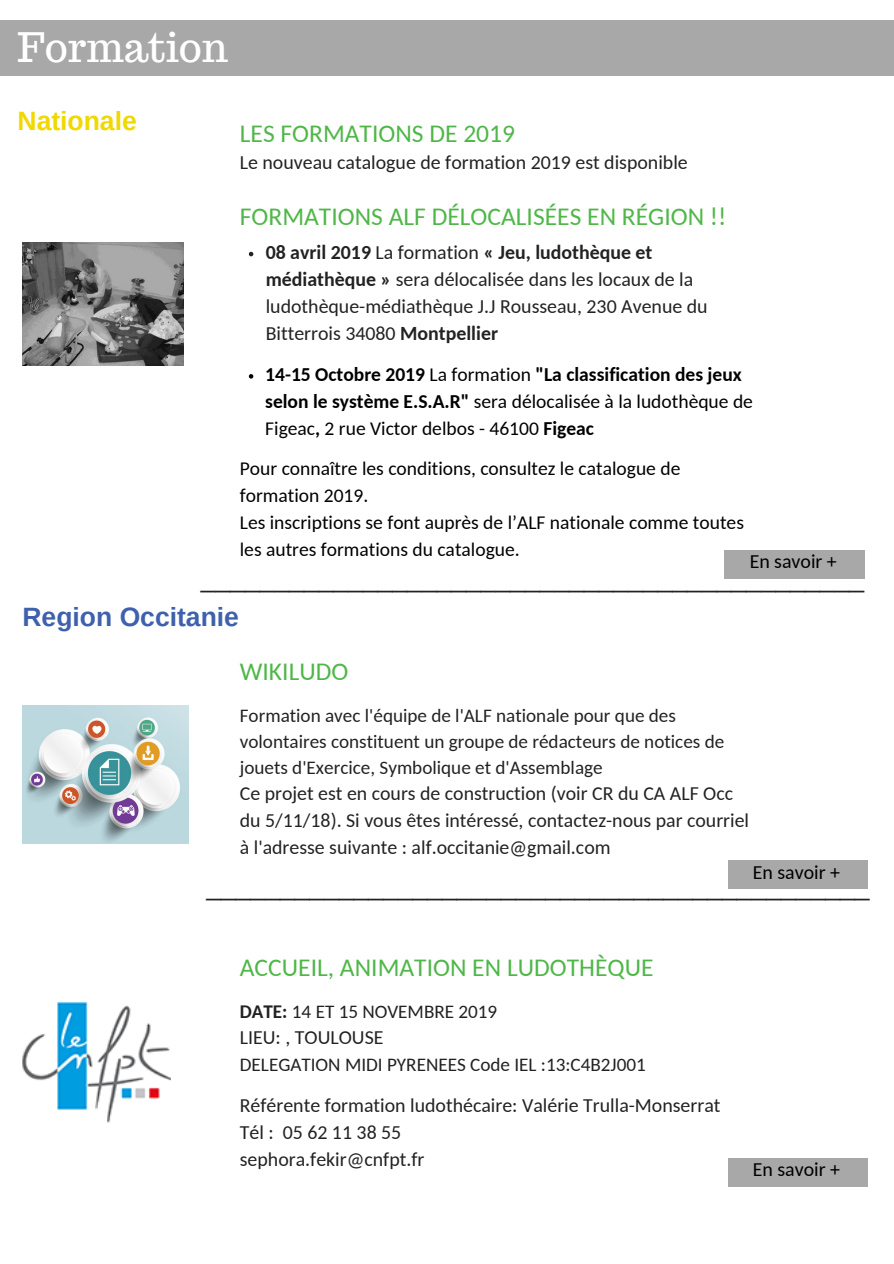
<style>
.page{position:relative;width:894px;height:1264px;background:#fff}
.page>*{position:absolute;margin:0;border:0;box-sizing:border-box;transform-origin:0 0}
.t1{font:39.75px "Trocchi";color:#fff}
.t2{font:26.55px "Arimo";color:#222}
.t3{font:700 26.55px "Arimo";color:#3f61ad}
.t4{font:700 26.55px "Arimo";color:#f0d800}
.t5{font:25.5px "Carlito";color:#4fb748}
.t6{font:19.8px/27px "Carlito";color:#222}
.t7{font:19.8px "Carlito";color:#000}
.t8{font:19.5px/27px "Carlito";color:#000}
.t9{font:700 19.5px/27px "Carlito";color:#000}
.t10{font:19.2px/26px "Carlito";color:#222}
.s1{font-weight:700}
.s2{font-weight:400}
</style>
<div class="page">
<div style="left:0;top:20px;width:893px;height:55px;background:#a8a8a8"></div>
<div style="left:728px;top:860px;width:139px;height:29px;background:#a8a8a8"></div>
<img style="left:22px;top:1002px;width:149px;height:120px">
<div style="left:728px;top:1158px;width:139px;height:28px;background:#a8a8a8"></div>
<img style="left:22px;top:242px;width:161px;height:123px">
<div style="left:724px;top:550px;width:140px;height:28px;background:#a8a8a8"></div>
<svg style="left:249px;top:252px;width:4px;height:4px"></svg>
<img style="left:22px;top:706px;width:167px;height:137px">
<svg style="left:249px;top:374px;width:4px;height:4px"></svg>
<h1 class="t1" style="left:18px;top:21px;width:212px">Formation</h1>
<h2 class="t4" style="left:18px;top:106px;width:121px">Nationale</h2>
<p class="t5" style="left:240px;top:123px;width:277px">LES FORMATIONS DE 2019</p>
<p class="t6" style="left:240px;top:151px;width:449px">Le nouveau catalogue de formation 2019 est disponible</p>
<p class="t5" style="left:240px;top:206px;width:488px">FORMATIONS ALF DÉLOCALISÉES EN RÉGION !!</p>
<p class="t6" style="left:265px;top:240px;width:443px"><span class="s1">08 avril 2019</span> La formation <span class="s1">« Jeu, ludothèque et médiathèque »</span> sera délocalisée dans les locaux de la ludothèque-médiathèque J.J Rousseau, 230 Avenue du Bitterrois 34080 <span class="s1">Montpellier</span></p>
<p class="t9" style="left:265px;top:362px;width:489px">14-15 Octobre 2019 <span class="s2">La formation</span> "La classification des jeux selon le système E.S.A.R" <span class="s2">sera délocalisée à la ludothèque de<br>Figeac</span>, <span class="s2">2 rue Victor delbos - 46100</span> Figeac</p>
<p class="t8" style="left:240px;top:456px;width:505px">Pour connaître les conditions, consultez le catalogue de formation 2019.<br>Les inscriptions se font auprès de l’ALF nationale comme toutes les autres formations du catalogue.</p>
<p class="t7" style="left:749px;top:553px;width:89px">En savoir +</p>
<h2 class="t2" style="left:201px;top:563px;width:664px">_____________________________________________</h2>
<h2 class="t3" style="left:22px;top:602px;width:218px">Region Occitanie</h2>
<p class="t5" style="left:240px;top:660px;width:110px">WIKILUDO</p>
<p class="t10" style="left:240px;top:704px;width:486px">Formation avec l'équipe de l'ALF nationale pour que des volontaires constituent un groupe de rédacteurs de notices de jouets d'Exercice, Symbolique et d'Assemblage</p>
<p class="t6" style="left:240px;top:781px;width:510px">Ce projet est en cours de construction (voir CR du CA ALF Occ du 5/11/18). Si vous êtes intéressé, contactez-nous par courriel à l'adresse suivante : alf.occitanie@gmail.com</p>
<p class="t7" style="left:752px;top:864px;width:89px">En savoir +</p>
<h2 class="t2" style="left:206px;top:871px;width:664px">_____________________________________________</h2>
<p class="t5" style="left:240px;top:956px;width:415px">ACCUEIL, ANIMATION EN LUDOTHÈQUE</p>
<p class="t10" style="left:240px;top:1000px;width:259px"><span class="s1">DATE:</span> 14 ET 15 NOVEMBRE 2019</p>
<p class="t6" style="left:240px;top:1025px;width:145px">LIEU: , TOULOUSE</p>
<p class="t10" style="left:240px;top:1053px;width:407px">DELEGATION MIDI PYRENEES Code IEL :13:C4B2J001</p>
<p class="t6" style="left:240px;top:1093px;width:482px">Référente formation ludothécaire: Valérie Trulla-Monserrat<br>Tél : 05 62 11 38 55<br>sephora.fekir@cnfpt.fr</p>
<p class="t7" style="left:752px;top:1161px;width:89px">En savoir +</p>
</div>
